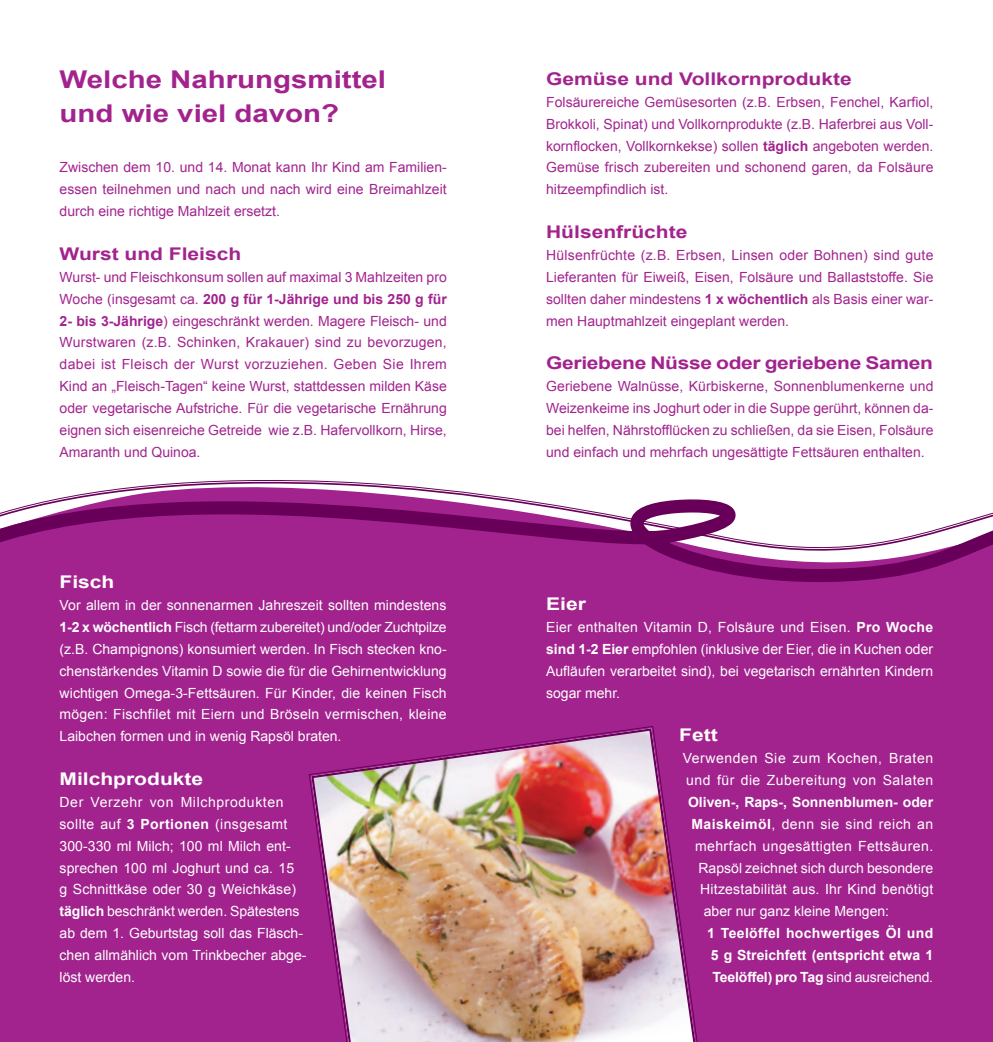
<style>
.page{position:relative;width:993px;height:1042px;background:#fff}
.page>*{position:absolute;margin:0;border:0;box-sizing:border-box;transform-origin:0 0}
.t1{font:700 24.5px/33.2px "Arial";color:#a2238e;scale:1.2 1}
.t2{font:700 17.5px "Arial";color:#a2238e;scale:1.2 1}
.t3{font:700 17.5px "Arial";color:#fff;scale:1.2 1}
.t4{font:14px/21.9px "Arial";color:#a2238e;text-align:justify}
.t5{font:14px/21.9px "Arial";letter-spacing:.005em;color:#fff;text-align:justify}
.t6{font:700 14px/21.9px "Arial";color:#fff;text-align:justify}
.t7{font:14px "Arial";letter-spacing:.03em;color:#fff}
.t8{font:14px/21.9px "Arial";letter-spacing:.035em;color:#fff}
.s1{font-weight:700}
.s2{font-weight:400}
</style>
<div class="page">
<div style="left:0;top:587px;width:992px;height:455px;background:#a2238e"></div>
<svg style="left:0;top:562px;width:992px;height:25px;background:#9b1e87"></svg>
<svg style="left:0;top:560px;width:992px;height:2px;background:#a22f90"></svg>
<svg style="left:0;top:480px;width:992px;height:80px"></svg>
<div style="left:308px;top:725px;width:393px;height:317px;background:#a2238e"></div>
<img style="left:311px;top:728px;width:387px;height:314px">
<h1 class="t1" style="left:60px;top:63px;width:273px">Welche Nahrungsmittel und wie viel davon?</h1>
<p class="t4" style="left:60px;top:157px;width:388px">Zwischen dem 10. und 14. Monat kann Ihr Kind am Familien&shy;essen teilnehmen und nach und nach wird eine Breimahlzeit durch eine richtige Mahlzeit ersetzt.</p>
<p class="t2" style="left:60px;top:244px;width:153px">Wurst und Fleisch</p>
<p class="t4" style="left:60px;top:266px;width:389px">Wurst- und Fleischkonsum sollen auf maximal 3 Mahlzeiten pro Woche (insgesamt ca. <span class="s1">200 g für 1-Jährige und bis 250 g für 2- bis 3-Jährige</span>) eingeschränkt werden. Magere Fleisch- und Wurstwaren (z.B. Schinken, Krakauer) sind zu bevorzugen, dabei ist Fleisch der Wurst vorzuziehen. Geben Sie Ihrem Kind an „Fleisch-Tagen“ keine Wurst, stattdessen milden Käse oder vegetarische Aufstriche. Für die vegetarische Ernährung eignen sich eisenreiche Getreide wie z.B. Hafervollkorn, Hirse, Amaranth und Quinoa.</p>
<p class="t3" style="left:60px;top:572px;width:47px">Fisch</p>
<p class="t5" style="left:60px;top:594px;width:388px">Vor allem in der sonnenarmen Jahreszeit sollten mindestens <span class="s1">1-2 x wöchentlich</span> Fisch (fettarm zubereitet) und/oder Zuchtpilze (z.B. Champignons) konsumiert werden. In Fisch stecken kno&shy;chenstärkendes Vitamin D sowie die für die Gehirnentwicklung wichtigen Omega-3-Fettsäuren. Für Kinder, die keinen Fisch mögen: Fischfilet mit Eiern und Bröseln vermischen, kleine Laibchen formen und in wenig Rapsöl braten.</p>
<p class="t3" style="left:60px;top:769px;width:121px">Milchprodukte</p>
<p class="t5" style="left:60px;top:791px;width:248px;text-align:left">Der Verzehr von Milchprodukten sollte auf <span class="s1">3 Portionen</span> (insgesamt<br>300-330 ml Milch; 100 ml Milch ent&shy;sprechen 100 ml Joghurt und ca. 15<br>g Schnittkäse oder 30 g Weichkäse) <span class="s1">täglich</span> beschränkt werden. Spätestens ab dem 1. Geburtstag soll das Fläsch&shy;chen allmählich vom Trinkbecher abge&shy;löst werden.</p>
<p class="t2" style="left:546px;top:69px;width:256px">Gemüse und Vollkornprodukte</p>
<p class="t4" style="left:546px;top:91px;width:388px">Folsäurereiche Gemüsesorten (z.B. Erbsen, Fenchel, Karfiol, Brokkoli, Spinat) und Vollkornprodukte (z.B. Haferbrei aus Voll&shy;kornflocken, Vollkornkekse) sollen <span class="s1">täglich</span> angeboten werden.<br>Gemüse frisch zubereiten und schonend garen, da Folsäure hitzeempfindlich ist.</p>
<p class="t2" style="left:546px;top:222px;width:119px">Hülsenfrüchte</p>
<p class="t4" style="left:546px;top:244px;width:388px">Hülsenfrüchte (z.B. Erbsen, Linsen oder Bohnen) sind gute Lieferanten für Eiweiß, Eisen, Folsäure und Ballaststoffe. Sie sollten daher mindestens <span class="s1">1 x wöchentlich</span> als Basis einer war&shy;men Hauptmahlzeit eingeplant werden.</p>
<p class="t2" style="left:546px;top:353px;width:324px">Geriebene Nüsse oder geriebene Samen</p>
<p class="t4" style="left:546px;top:375px;width:389px">Geriebene Walnüsse, Kürbiskerne, Sonnenblumenkerne und Weizenkeime ins Joghurt oder in die Suppe gerührt, können da&shy;bei helfen, Nährstofflücken zu schließen, da sie Eisen, Folsäure und einfach und mehrfach ungesättigte Fettsäuren enthalten.</p>
<p class="t3" style="left:546px;top:594px;width:35px">Eier</p>
<p class="t5" style="left:546px;top:616px;width:388px">Eier enthalten Vitamin D, Folsäure und Eisen. <span class="s1">Pro Woche sind 1-2 Eier</span> empfohlen (inklusive der Eier, die in Kuchen oder Aufläufen verarbeitet sind), bei vegetarisch ernährten Kindern sogar mehr.</p>
<p class="t3" style="left:679px;top:725px;width:34px">Fett</p>
<p class="t8" style="left:682px;top:747px;width:252px">Verwenden Sie zum Kochen, Braten und für die Zubereitung von Salaten</p>
<p class="t6" style="left:687px;top:791px;width:246px">Oliven-, Raps-, Sonnenblumen- oder</p>
<p class="t7" style="left:691px;top:816px;width:243px"><span class="s1">Maiskeimöl</span>, denn sie sind reich an</p>
<p class="t7" style="left:694px;top:838px;width:240px">mehrfach ungesättigten Fettsäuren.</p>
<p class="t5" style="left:698px;top:856px;width:236px">Rapsöl zeichnet sich durch besondere</p>
<p class="t5" style="left:700px;top:878px;width:234px">Hitzestabilität aus. Ihr Kind benötigt</p>
<p class="t5" style="left:703px;top:900px;width:187px">aber nur ganz kleine Mengen:</p>
<p class="t6" style="left:707px;top:922px;width:227px">1 Teelöffel hochwertiges Öl und 5 g Streichfett (entspricht etwa 1<br>Teelöffel) pro Tag <span class="s2">sind ausreichend.</span></p>
</div>
